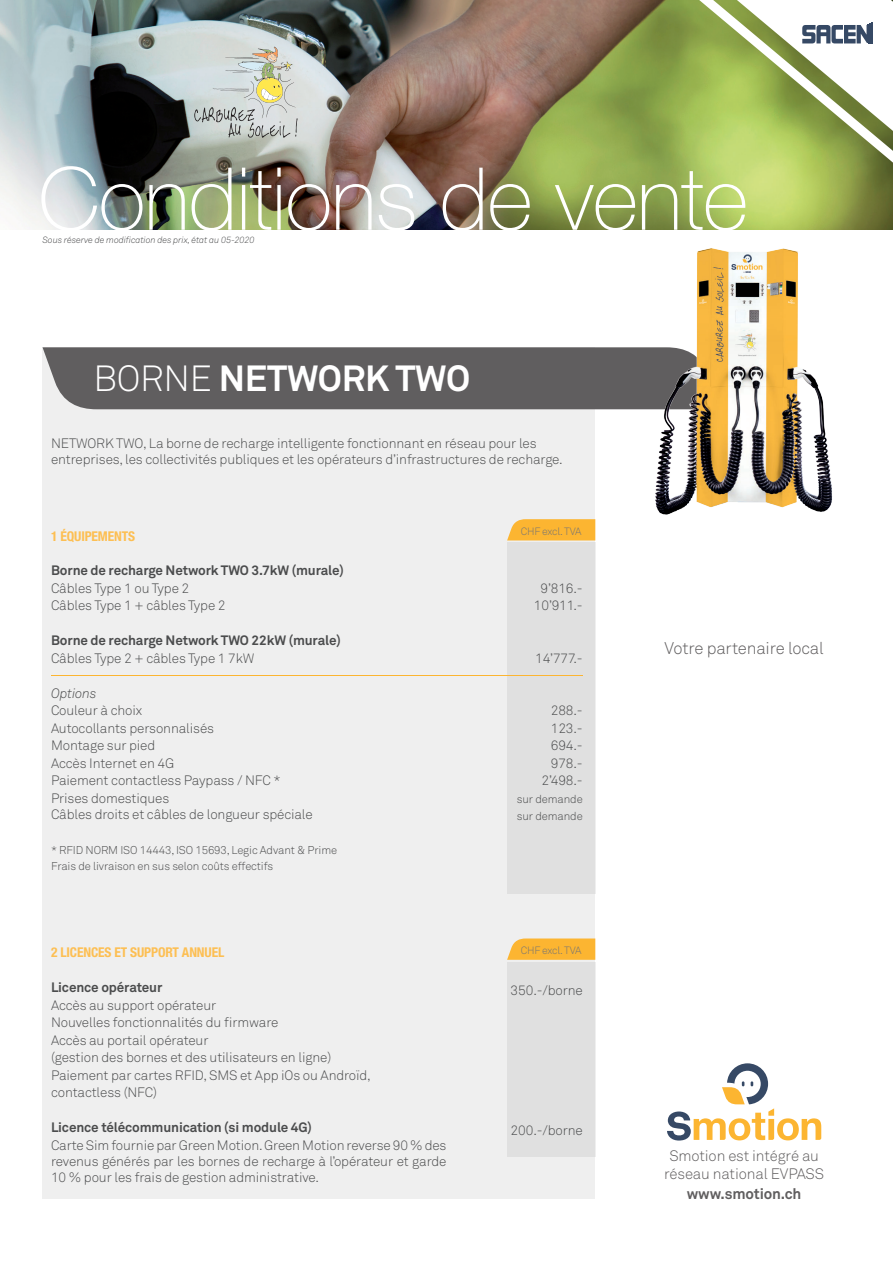
<style>
.page{position:relative;width:893px;height:1263px;background:#fff}
.page>*{position:absolute;margin:0;border:0;box-sizing:border-box;transform-origin:0 0}
.t1{font:100 87px "Helvetica Neue";letter-spacing:-.01em;color:#fff}
.t2{font:700 36px "Akkurat";letter-spacing:-.01em;color:#fff}
.t3{font:300 16.8px "Akkurat";letter-spacing:-.01em;color:#605e5f}
.t4{font:300 15px/18.6px "Akkurat";letter-spacing:-.01em;color:#605e5f;text-align:center}
.t5{font:700 15px "Akkurat";letter-spacing:-.01em;color:#605e5f}
.t6{font:300 13.5px/17.4px "Akkurat";letter-spacing:-.01em;color:#4b4c4d}
.t7{font:700 13.5px "Akkurat";letter-spacing:-.01em;color:#4b4c4d}
.t8{font:700 condensed 13.5px "Helvetica Neue";letter-spacing:-.01em;color:#fdbf53}
.t9{font:italic 300 13.5px "Akkurat";letter-spacing:-.01em;color:#4b4c4d}
.t10{font:300 11.25px/16.2px "Akkurat";letter-spacing:-.01em;color:#4b4c4d}
.t11{font:300 10.5px "Akkurat";letter-spacing:-.02em;color:#747475}
.t12{font:italic 300 9px "Akkurat";letter-spacing:-.01em;color:#4b4c4d}
.s1{font-weight:300}
</style>
<div class="page">
<div style="left:43px;top:347px;width:552px;height:852px;background:#efefef"></div>
<div style="left:43px;top:347px;width:465px;height:62px;background:#605e5f"></div>
<img style="left:655px;top:420px;width:177px;height:95px">
<svg style="left:667px;top:1063px;width:154px;height:77px"></svg>
<img style="left:0;top:0;width:508px;height:230px">
<svg style="left:508px;top:0;width:385px;height:420px"></svg>
<svg style="left:802px;top:22px;width:71px;height:21px"></svg>
<svg style="left:194px;top:47px;width:104px;height:91px;background:#cbcfc7"></svg>
<svg style="left:507px;top:519px;width:88px;height:21px;background:#fbb83d"></svg>
<div style="left:507px;top:543px;width:88px;height:351px;background:#e0e0e0"></div>
<svg style="left:507px;top:938px;width:88px;height:22px;background:#fab940"></svg>
<div style="left:507px;top:962px;width:88px;height:195px;background:#e0e0e0"></div>
<hr style="left:51px;top:675px;width:532px;height:1px;background:#fcb531">
<h1 class="t1" style="left:38px;top:150px;width:711px">Conditions de vente</h1>
<p class="t12" style="left:43px;top:235px;width:214px">Sous réserve de modification des prix, état au 05-2020</p>
<h2 class="t2" style="left:94px;top:356px;width:378px"><span class="s1">BORNE</span> NETWORK TWO</h2>
<p class="t6" style="left:51px;top:435px;width:513px;line-height:16.2px">NETWORK TWO, La borne de recharge intelligente fonctionnant en réseau pour les entreprises, les collectivités publiques et les opérateurs d’infrastructures de recharge.</p>
<p class="t8" style="left:51px;top:527px;width:86px">1 ÉQUIPEMENTS</p>
<p class="t7" style="left:51px;top:562px;width:294px">Borne de recharge Network TWO 3.7kW (murale)</p>
<p class="t6" style="left:51px;top:580px;width:176px">Câbles Type 1 ou Type 2<br>Câbles Type 1 + câbles Type 2</p>
<p class="t7" style="left:51px;top:632px;width:291px">Borne de recharge Network TWO 22kW (murale)</p>
<p class="t6" style="left:51px;top:650px;width:205px">Câbles Type 2 + câbles Type 1 7kW</p>
<p class="t9" style="left:51px;top:685px;width:47px">Options</p>
<p class="t6" style="left:51px;top:702px;width:231px">Couleur à choix<br>Autocollants personnalisés<br>Montage sur pied<br>Accès Internet en 4G<br>Paiement contactless Paypass / NFC *<br>Prises domestiques</p>
<p class="t6" style="left:51px;top:806px;width:263px">Câbles droits et câbles de longueur spéciale</p>
<p class="t10" style="left:51px;top:842px;width:288px">* RFID NORM ISO 14443, ISO 15693, Legic Advant &amp; Prime<br>Frais de livraison en sus selon coûts effectifs</p>
<p class="t8" style="left:51px;top:944px;width:175px">2 LICENCES ET SUPPORT ANNUEL</p>
<p class="t7" style="left:51px;top:979px;width:113px">Licence opérateur</p>
<p class="t6" style="left:51px;top:997px;width:321px">Accès au support opérateur<br>Nouvelles fonctionnalités du firmware<br>Accès au portail opérateur<br>(gestion des bornes et des utilisateurs en ligne)<br>Paiement par cartes RFID, SMS et App iOs ou Androïd, contactless (NFC)</p>
<p class="t7" style="left:51px;top:1119px;width:263px">Licence télécommunication (si module 4G)</p>
<p class="t6" style="left:51px;top:1137px;width:397px;line-height:16.2px;text-align:justify">Carte Sim fournie par Green Motion. Green Motion reverse 90 % des revenus générés par les bornes de recharge à l’opérateur et garde 10 % pour les frais de gestion administrative.</p>
<p class="t11" style="left:521px;top:525px;width:62px">CHF excl. TVA</p>
<p class="t6" style="left:534px;top:580px;width:50px;text-align:center">9’816.-<br>10’911.-</p>
<p class="t6" style="left:535px;top:650px;width:49px">14’777.-</p>
<p class="t6" style="left:542px;top:702px;width:43px;text-align:right">288.-<br>123.-<br>694.-<br>978.-<br>2’498.-</p>
<p class="t10" style="left:517px;top:790px;width:67px;line-height:17.4px">sur demande sur demande</p>
<p class="t11" style="left:521px;top:944px;width:62px">CHF excl. TVA</p>
<p class="t6" style="left:511px;top:982px;width:74px">350.-/borne</p>
<p class="t6" style="left:511px;top:1121px;width:74px">200.-/borne</p>
<p class="t3" style="left:664px;top:638px;width:161px">Votre partenaire local</p>
<p class="t4" style="left:664px;top:1146px;width:161px">Smotion est intégré au réseau national EVPASS</p>
<p class="t5" style="left:687px;top:1184px;width:116px">www.smotion.ch</p>
</div>
